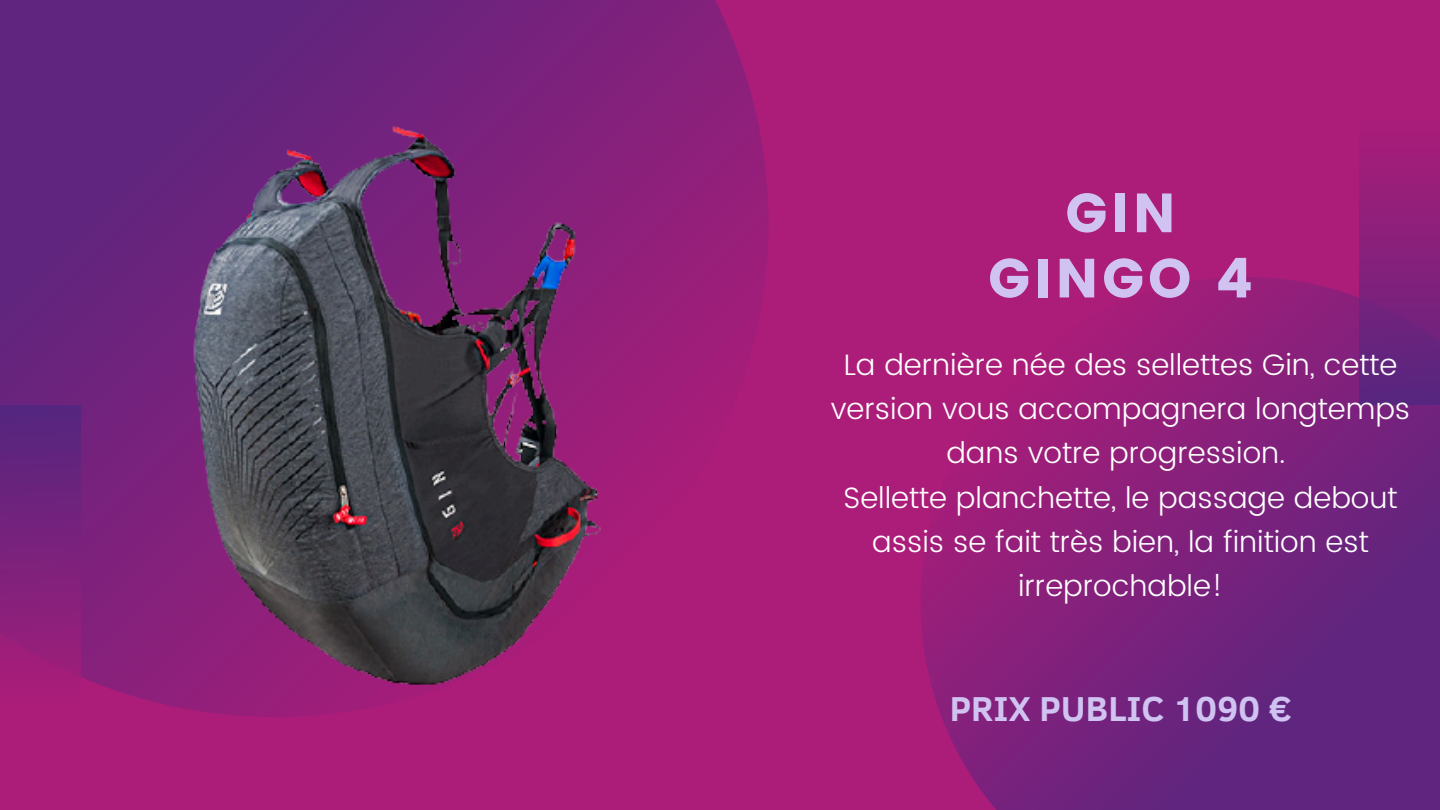
<style>
.page{position:relative;width:1440px;height:810px;background:#ab1d79}
.page>*{position:absolute;margin:0;border:0;box-sizing:border-box;transform-origin:0 0}
.t1{font:55px/65.2px "Poppins";letter-spacing:.07em;color:#d0c3f1;text-align:center}
.t2{font:700 35.5px "Clear Sans";color:#d0c3f1}
.t3{font:300 29.6px/44.2px "Poppins";color:#fff;text-align:center}
</style>
<div class="page">
<svg style="left:0;top:0;width:747px;height:81px;background:#6d237d"></svg>
<svg style="left:923px;top:277px;width:517px;height:533px"></svg>
<svg style="left:1359px;top:154px;width:81px;height:251px;background:#7d217c"></svg>
<img style="left:0;top:81px;width:923px;height:636px">
<p class="t1" style="left:988px;top:181px;width:266px">GIN<br>GINGO 4</p>
<p class="t3" style="left:831px;top:342px;width:581px">La dernière née des sellettes Gin, cette version vous accompagnera longtemps dans votre progression.</p>
<p class="t3" style="left:844px;top:475px;width:555px">Sellette planchette, le passage debout assis se fait très bien, la finition est irreprochable!</p>
<p class="t2" style="left:950px;top:683px;width:343px">PRIX PUBLIC 1090 €</p>
</div>
